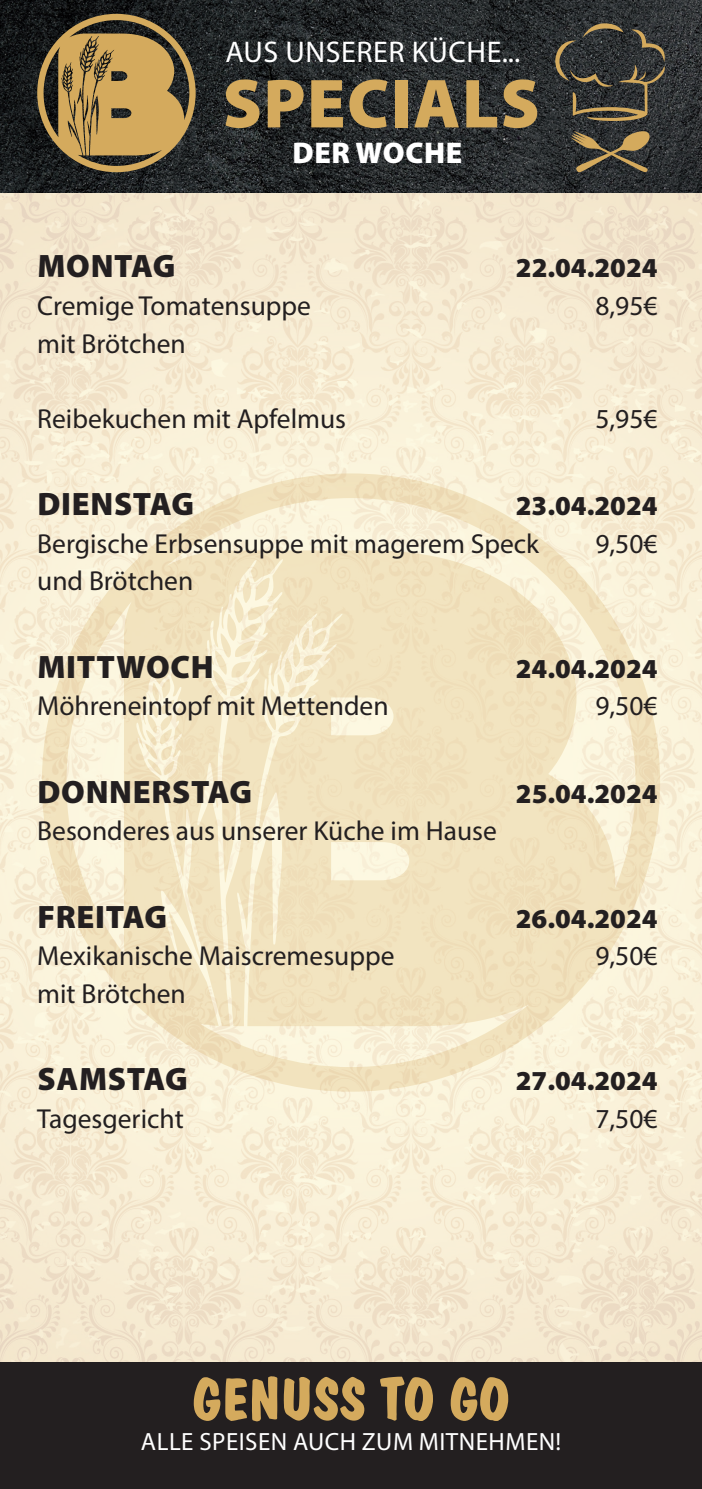
<style>
.page{position:relative;width:702px;height:1489px;background:#fff}
.page>*{position:absolute;margin:0;border:0;box-sizing:border-box;transform-origin:0 0}
.t1{font:900 70px "Myriad Pro";letter-spacing:.02em;color:#d4aa5d}
.t2{font:900 32.5px "Myriad Pro";letter-spacing:.02em;color:#231f20}
.t3{font:30px "Myriad Pro";letter-spacing:.02em;color:#fff}
.t4{font:900 30px "Myriad Pro";letter-spacing:.02em;color:#fff}
.t5{font:27.5px "Myriad Pro";color:#231f20}
.t6{font:900 27.5px "Myriad Pro";color:#231f20}
.t7{font:25px "Myriad Pro";letter-spacing:.02em;color:#fff}
</style>
<div class="page">
<img style="left:0;top:192px;width:702px;height:1169px">
<img style="left:0;top:0;width:702px;height:192px">
<div style="left:0;top:1361px;width:702px;height:127px;background:#231f20"></div>
<svg style="left:194px;top:1376px;width:314px;height:45px"></svg>
<svg style="left:553px;top:23px;width:115px;height:98px;background:#424038"></svg>
<svg style="left:570px;top:129px;width:82px;height:44px;background:#5a503d"></svg>
<svg style="left:37px;top:14px;width:159px;height:158px;background:#897144"></svg>
<svg style="left:42px;top:473px;width:618px;height:618px;background:#f4e7c7"></svg>
<p class="t3" style="left:225px;top:34px;width:296px">AUS UNSERER KÜCHE...</p>
<p class="t1" style="left:223px;top:57px;width:318px">SPECIALS</p>
<p class="t4" style="left:292px;top:133px;width:171px">DER WOCHE</p>
<p class="t2" style="left:38px;top:245px;width:139px">MONTAG</p>
<p class="t6" style="left:516px;top:250px;width:143px">22.04.2024</p>
<p class="t5" style="left:37px;top:289px;width:275px">Cremige Tomatensuppe</p>
<p class="t5" style="left:595px;top:289px;width:64px">8,95€</p>
<p class="t5" style="left:37px;top:326px;width:150px">mit Brötchen</p>
<p class="t5" style="left:37px;top:401px;width:310px">Reibekuchen mit Apfelmus</p>
<p class="t5" style="left:595px;top:401px;width:64px">5,95€</p>
<p class="t2" style="left:38px;top:482px;width:158px">DIENSTAG</p>
<p class="t6" style="left:516px;top:487px;width:143px">23.04.2024</p>
<p class="t5" style="left:37px;top:526px;width:503px">Bergische Erbsensuppe mit magerem Speck</p>
<p class="t5" style="left:595px;top:526px;width:64px">9,50€</p>
<p class="t5" style="left:37px;top:564px;width:158px">und Brötchen</p>
<p class="t2" style="left:38px;top:645px;width:178px">MITTWOCH</p>
<p class="t6" style="left:516px;top:650px;width:143px">24.04.2024</p>
<p class="t5" style="left:37px;top:689px;width:353px">Möhreneintopf mit Mettenden</p>
<p class="t5" style="left:595px;top:689px;width:64px">9,50€</p>
<p class="t2" style="left:38px;top:770px;width:216px">DONNERSTAG</p>
<p class="t6" style="left:516px;top:775px;width:143px">25.04.2024</p>
<p class="t5" style="left:37px;top:814px;width:461px">Besonderes aus unserer Küche im Hause</p>
<p class="t2" style="left:38px;top:895px;width:131px">FREITAG</p>
<p class="t6" style="left:516px;top:900px;width:143px">26.04.2024</p>
<p class="t5" style="left:37px;top:939px;width:359px">Mexikanische Maiscremesuppe</p>
<p class="t5" style="left:595px;top:939px;width:64px">9,50€</p>
<p class="t5" style="left:37px;top:976px;width:150px">mit Brötchen</p>
<p class="t2" style="left:38px;top:1057px;width:152px">SAMSTAG</p>
<p class="t6" style="left:516px;top:1062px;width:143px">27.04.2024</p>
<p class="t5" style="left:37px;top:1101px;width:148px">Tagesgericht</p>
<p class="t5" style="left:595px;top:1101px;width:64px">7,50€</p>
<p class="t7" style="left:141px;top:1425px;width:422px">ALLE SPEISEN AUCH ZUM MITNEHMEN!</p>
</div>
